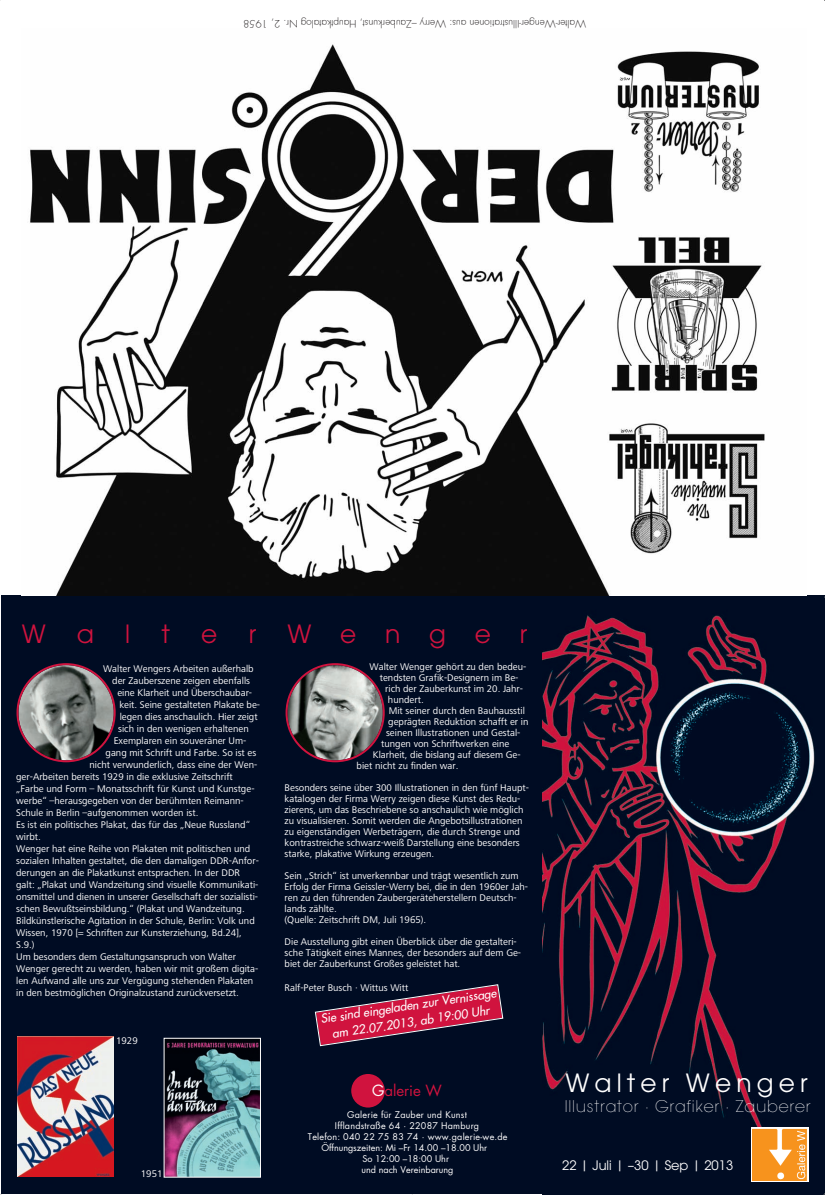
<style>
.page{position:relative;width:825px;height:1195px;background:#fff}
.page>*{position:absolute;margin:0;border:0;box-sizing:border-box;transform-origin:0 0}
.t1{font:25px "Avant Garde";letter-spacing:.205em;color:#fff}
.t2{font:25px "Avant Garde";letter-spacing:1.2em;color:#d0133e}
.t3{font:200 16px "Avant Garde";letter-spacing:.05em;color:#fff}
.t4{font:15px "Futura";color:#d0133e}
.t5{font:13px "Avant Garde";color:#fff}
.t6{font:italic 12px/16.4px "Futura";color:#fff;text-align:center}
.t7{font:10px/11px "Frutiger Next LTCE";color:#fff}
.t8{font:300 10px "Futura";color:#231f20}
.t9{font:9px "Futura";letter-spacing:.025em;color:#fff}
.t10{font:9px "Futura";color:#fff}
.s1{color:#fff}
</style>
<div class="page">
<div style="left:1px;top:595px;width:552px;height:599px;background:#000c23"></div>
<div style="left:351px;top:1074px;width:34px;height:33px;background:#d0133e;border-radius:50%"></div>
<img style="left:542px;top:595px;width:281px;height:599px">
<div style="left:750px;top:1127px;width:58px;height:54px;background:#fff"></div>
<img style="left:752px;top:1128px;width:55px;height:52px">
<svg style="left:16px;top:663px;width:100px;height:99px"></svg>
<img style="left:30px;top:44px;width:735px;height:551px">
<svg style="left:285px;top:663px;width:99px;height:99px"></svg>
<svg style="left:314px;top:984px;width:190px;height:62px"></svg>
<img style="left:17px;top:1036px;width:96px;height:140px">
<img style="left:166px;top:1040px;width:93px;height:135px">
<div style="left:164px;top:1038px;width:97px;height:139px;border:1px solid #fff"></div>
<p class="t8" style="left:586px;top:30px;width:344px;rotate:-180deg">Walter-Wenger-Illustrationen aus: Werry –Zauberkunst, Hauptkatalog Nr. 2, 1958</p>
<h1 class="t2" style="left:22px;top:619px;width:236px">Walter</h1>
<p class="t7" style="left:103px;top:663px;width:152px">Walter Wengers Arbeiten außerhalb</p>
<p class="t7" style="left:112px;top:675px;width:139px">der Zauberszene zeigen ebenfalls</p>
<p class="t7" style="left:117px;top:687px;width:136px">eine Klarheit und Überschaubar-</p>
<p class="t7" style="left:119px;top:699px;width:142px">keit. Seine gestalteten Plakate be-</p>
<p class="t7" style="left:120px;top:711px;width:139px">legen dies anschaulich. Hier zeigt</p>
<p class="t7" style="left:118px;top:723px;width:132px">sich in den wenigen erhaltenen</p>
<p class="t7" style="left:114px;top:735px;width:134px">Exemplaren ein souveräner Um-</p>
<p class="t7" style="left:106px;top:747px;width:152px">gang mit Schrift und Farbe. So ist es</p>
<p class="t7" style="left:89px;top:759px;width:169px">nicht verwunderlich, dass eine der Wen-</p>
<p class="t7" style="left:16px;top:771px;width:218px">ger-Arbeiten bereits 1929 in die exklusive Zeitschrift</p>
<p class="t7" style="left:16px;top:783px;width:240px">„Farbe und Form – Monatsschrift für Kunst und Kunstge-</p>
<p class="t7" style="left:16px;top:795px;width:229px">werbe“ –herausgegeben von der berühmten Reimann-</p>
<p class="t7" style="left:16px;top:807px;width:184px">Schule in Berlin –aufgenommen worden ist.</p>
<p class="t7" style="left:16px;top:819px;width:235px">Es ist ein politisches Plakat, das für das „Neue Russland“</p>
<p class="t7" style="left:16px;top:831px;width:26px">wirbt.</p>
<p class="t7" style="left:16px;top:843px;width:235px">Wenger hat eine Reihe von Plakaten mit politischen und</p>
<p class="t7" style="left:16px;top:855px;width:244px">sozialen Inhalten gestaltet, die den damaligen DDR-Anfor-</p>
<p class="t7" style="left:16px;top:867px;width:225px">derungen an die Plakatkunst entsprachen. In der DDR</p>
<p class="t7" style="left:16px;top:879px;width:244px">galt: „Plakat und Wandzeitung sind visuelle Kommunikati-</p>
<p class="t7" style="left:16px;top:891px;width:243px">onsmittel und dienen in unserer Gesellschaft der sozialisti-</p>
<p class="t7" style="left:16px;top:903px;width:230px">schen Bewußtseinsbildung.“ (Plakat und Wandzeitung.</p>
<p class="t7" style="left:16px;top:915px;width:240px">Bildkünstlerische Agitation in der Schule, Berlin: Volk und</p>
<p class="t7" style="left:16px;top:927px;width:227px">Wissen, 1970 [= Schriften zur Kunsterziehung, Bd.24],</p>
<p class="t7" style="left:16px;top:939px;width:20px">S.9.)</p>
<p class="t7" style="left:16px;top:951px;width:221px">Um besonders dem Gestaltungsanspruch von Walter</p>
<p class="t7" style="left:16px;top:963px;width:243px">Wenger gerecht zu werden, haben wir mit großem digita-</p>
<p class="t7" style="left:16px;top:975px;width:238px">len Aufwand alle uns zur Vergügung stehenden Plakaten</p>
<p class="t7" style="left:16px;top:987px;width:224px">in den bestmöglichen Originalzustand zurückversetzt.</p>
<p class="t7" style="left:116px;top:1035px;width:23px">1929</p>
<p class="t7" style="left:141px;top:1168px;width:23px">1951</p>
<h1 class="t2" style="left:287px;top:619px;width:241px">Wenger</h1>
<p class="t7" style="left:369px;top:661px;width:158px">Walter Wenger gehört zu den bedeu-</p>
<p class="t7" style="left:379px;top:672px;width:140px">tendsten Grafik-Designern im Be-</p>
<p class="t7" style="left:385px;top:683px;width:139px">rich der Zauberkunst im 20. Jahr-</p>
<p class="t7" style="left:388px;top:694px;width:37px">hundert.</p>
<p class="t7" style="left:388px;top:705px;width:138px">Mit seiner durch den Bauhausstil</p>
<p class="t7" style="left:388px;top:716px;width:142px">geprägten Reduktion schafft er in</p>
<p class="t7" style="left:386px;top:727px;width:136px">seinen Illustrationen und Gestal-</p>
<p class="t7" style="left:381px;top:738px;width:130px">tungen von Schriftwerken eine</p>
<p class="t7" style="left:373px;top:749px;width:149px">Klarheit, die bislang auf diesem Ge-</p>
<p class="t7" style="left:356px;top:760px;width:103px">biet nicht zu finden war.</p>
<p class="t7" style="left:284px;top:782px;width:246px">Besonders seine über 300 Illustrationen in den fünf Haupt&shy;katalogen der Firma Werry zeigen diese Kunst des Redu&shy;zierens, um das Beschriebene so anschaulich wie möglich zu visualisieren. Somit werden die Angebotsillustrationen zu eigenständigen Werbeträgern, die durch Strenge und kontrastreiche schwarz-weiß Darstellung eine besonders starke, plakative Wirkung erzeugen.</p>
<p class="t7" style="left:284px;top:870px;width:245px">Sein „Strich“ ist unverkennbar und trägt wesentlich zum Erfolg der Firma Geissler-Werry bei, die in den 1960er Jah&shy;ren zu den führenden Zaubergeräteherstellern Deutsch&shy;lands zählte.<br>(Quelle: Zeitschrift DM, Juli 1965).</p>
<p class="t7" style="left:284px;top:936px;width:238px">Die Ausstellung gibt einen Überblick über die gestalteri&shy;sche Tätigkeit eines Mannes, der besonders auf dem Ge&shy;biet der Zauberkunst Großes geleistet hat.</p>
<p class="t7" style="left:284px;top:982px;width:125px">Ralf-Peter Busch · Wittus Witt</p>
<p class="t6" style="left:319px;top:1011px;width:179px;rotate:-9deg">Sie sind eingeladen zur Vernissage am 22.07.2013, ab 19:00 Uhr</p>
<h3 class="t4" style="left:372px;top:1080px;width:71px"><span class="s1">G</span>alerie W</h3>
<p class="t9" style="left:347px;top:1109px;width:121px">Galerie für Zauber und Kunst</p>
<p class="t9" style="left:335px;top:1120px;width:146px">Ifflandstraße 64 · 22087 Hamburg</p>
<p class="t9" style="left:308px;top:1131px;width:201px">Telefon: 040 22 75 83 74 · www.galerie-we.de</p>
<p class="t10" style="left:321px;top:1141px;width:167px">Öffnungszeiten: Mi –Fr 14.00 –18.00 Uhr</p>
<p class="t10" style="left:362px;top:1152px;width:88px">So 12:00 –18:00 Uhr</p>
<p class="t10" style="left:361px;top:1163px;width:93px">und nach Vereinbarung</p>
<h1 class="t1" style="left:565px;top:1068px;width:243px">Walter Wenger</h1>
<h2 class="t3" style="left:564px;top:1097px;width:247px">Illustrator · Grafiker · Zauberer</h2>
<h3 class="t5" style="left:562px;top:1157px;width:173px">22 | Juli | –30 | Sep | 2013</h3>
</div>
